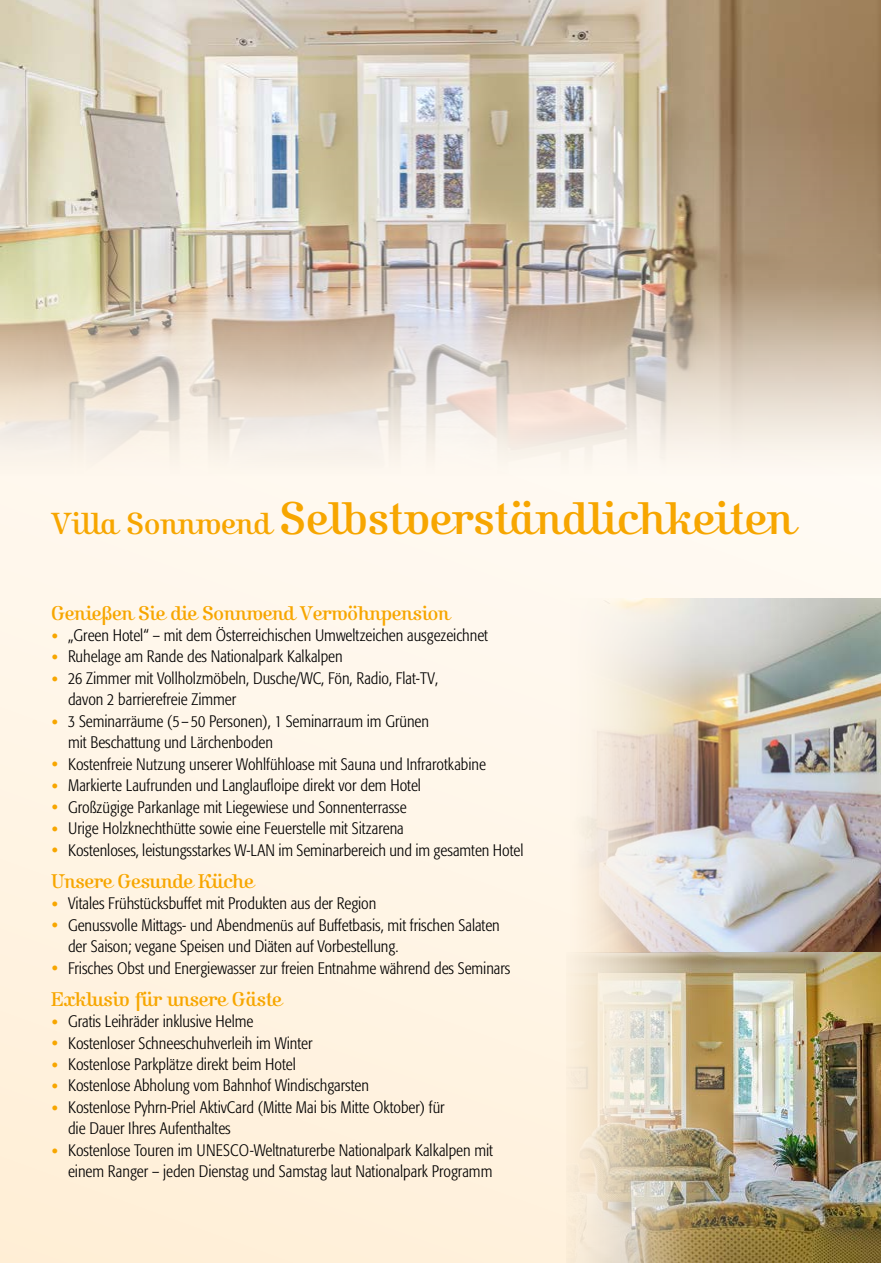
<style>
.page{position:relative;width:881px;height:1263px;background:#fff}
.page>*{position:absolute;margin:0;border:0;box-sizing:border-box;transform-origin:0 0}
.t1{font:45px "Kursivschrift BQ";letter-spacing:-.01em;color:#f7a600}
.t2{font:19.5px "Kursivschrift BQ";letter-spacing:-.02em;color:#f7a600}
.t3{font:300 condensed 16.5px/21.5px "Formata BQ";color:#000}
.s1{font-size:30px}
.s2{color:#f7a600}
</style>
<div class="page">
<div style="left:0;top:0;width:880px;height:1263px;background:linear-gradient(to right,#fff2df,#fffaf4)"></div>
<img style="left:0;top:0;width:880px;height:480px">
<img style="left:566px;top:598px;width:314px;height:354px">
<img style="left:566px;top:952px;width:314px;height:311px">
<h1 class="t1" style="left:51px;top:492px;width:744px"><span class="s1">Villa Sonnwend</span> Selbstverständlichkeiten</h1>
<p class="t2" style="left:51px;top:601px;width:400px">Genießen Sie die Sonnwend Verwöhnpension</p>
<p class="t3" style="left:51px;top:624px;width:438px"><span class="s2">•</span> „Green Hotel“ – mit dem Österreichischen Umweltzeichen ausgezeichnet</p>
<p class="t3" style="left:51px;top:646px;width:293px"><span class="s2">•</span> Ruhelage am Rande des Nationalpark Kalkalpen</p>
<p class="t3" style="left:68px;top:667px;width:371px;text-indent:-17px"><span class="s2">•</span> 26 Zimmer mit Vollholzmöbeln, Dusche/WC, Fön, Radio, Flat-TV, davon 2 barrierefreie Zimmer</p>
<p class="t3" style="left:68px;top:710px;width:362px;text-indent:-17px"><span class="s2">•</span> 3 Seminarräume (5 – 50 Personen), 1 Seminarraum im Grünen mit Beschattung und Lärchenboden</p>
<p class="t3" style="left:51px;top:753px;width:436px"><span class="s2">•</span> Kostenfreie Nutzung unserer Wohlfühloase mit Sauna und Infrarotkabine</p>
<p class="t3" style="left:51px;top:774px;width:371px"><span class="s2">•</span> Markierte Laufrunden und Langlaufloipe direkt vor dem Hotel</p>
<p class="t3" style="left:51px;top:796px;width:357px"><span class="s2">•</span> Großzügige Parkanlage mit Liegewiese und Sonnenterrasse</p>
<p class="t3" style="left:51px;top:817px;width:354px"><span class="s2">•</span> Urige Holzknechthütte sowie eine Feuerstelle mit Sitzarena</p>
<p class="t3" style="left:51px;top:839px;width:473px"><span class="s2">•</span> Kostenloses, leistungsstarkes W-LAN im Seminarbereich und im gesamten Hotel</p>
<p class="t2" style="left:51px;top:870px;width:204px">Unsere Gesunde Küche</p>
<p class="t3" style="left:51px;top:892px;width:327px"><span class="s2">•</span> Vitales Frühstücksbuffet mit Produkten aus der Region</p>
<p class="t3" style="left:68px;top:914px;width:433px;text-indent:-17px"><span class="s2">•</span> Genussvolle Mittags- und Abendmenüs auf Buffetbasis, mit frischen Salaten der Saison; vegane Speisen und Diäten auf Vorbestellung.</p>
<p class="t3" style="left:51px;top:957px;width:460px"><span class="s2">•</span> Frisches Obst und Energiewasser zur freien Entnahme während des Seminars</p>
<p class="t2" style="left:51px;top:988px;width:232px">Exklusiv für unsere Gäste</p>
<p class="t3" style="left:51px;top:1010px;width:204px"><span class="s2">•</span> Gratis Leihräder inklusive Helme</p>
<p class="t3" style="left:51px;top:1032px;width:263px"><span class="s2">•</span> Kostenloser Schneeschuhverleih im Winter</p>
<p class="t3" style="left:51px;top:1053px;width:246px"><span class="s2">•</span> Kostenlose Parkplätze direkt beim Hotel</p>
<p class="t3" style="left:51px;top:1075px;width:319px"><span class="s2">•</span> Kostenlose Abholung vom Bahnhof Windischgarsten</p>
<p class="t3" style="left:68px;top:1096px;width:378px;text-indent:-17px"><span class="s2">•</span> Kostenlose Pyhrn-Priel AktivCard (Mitte Mai bis Mitte Oktober) für die Dauer Ihres Aufenthaltes</p>
<p class="t3" style="left:51px;top:1139px;width:443px;text-align:right"><span class="s2">•</span> Kostenlose Touren im UNESCO-Weltnaturerbe Nationalpark Kalkalpen mit einem Ranger – jeden Dienstag und Samstag laut Nationalpark Programm</p>
</div>
